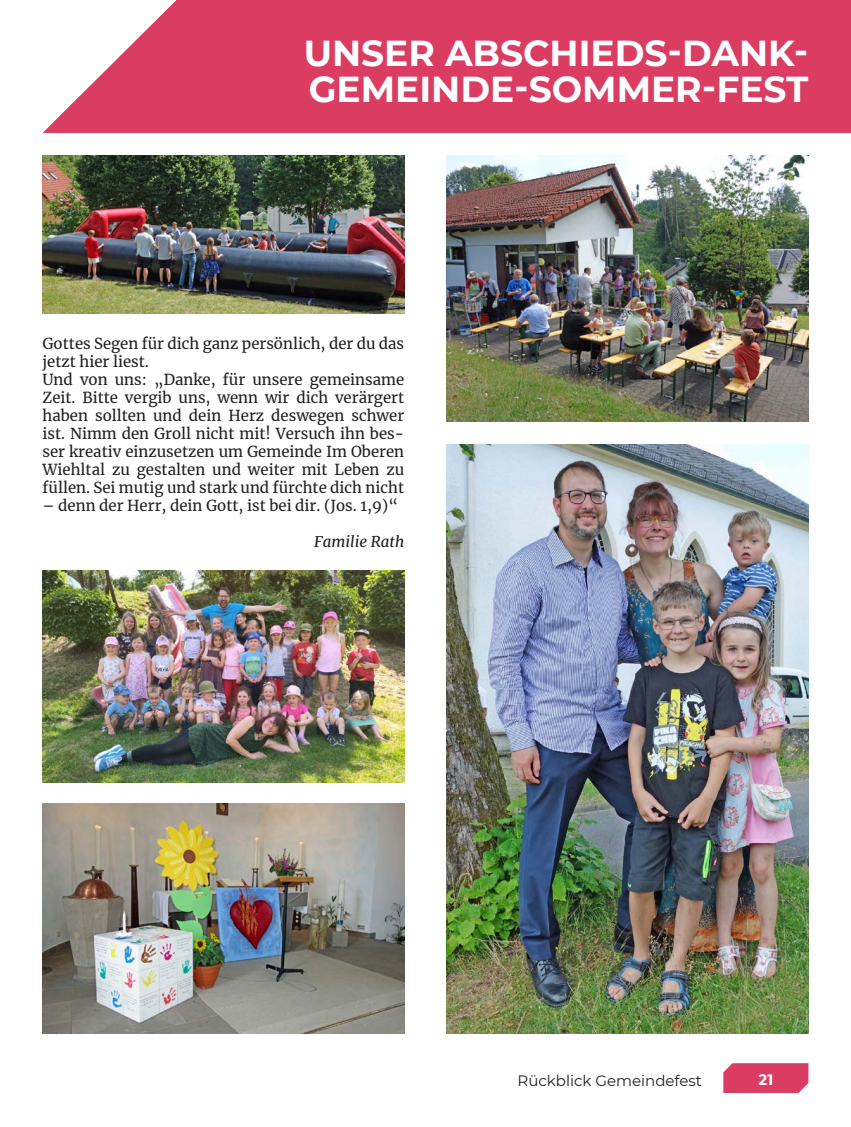
<style>
.page{position:relative;width:851px;height:1127px;background:#fff}
.page>*{position:absolute;margin:0;border:0;box-sizing:border-box;transform-origin:0 0}
.t1{font:700 36px/36px "Montserrat";color:#fff}
.t2{font:15px/18px "Merriweather";color:#231f20}
.t3{font:15px "Montserrat";color:#231f20}
.t4{font:italic 15px "Merriweather";color:#231f20}
.t5{font:700 15px "Montserrat";color:#fff}
</style>
<div class="page">
<svg style="left:43px;top:0;width:807px;height:133px;background:#dd4f70"></svg>
<img style="left:43px;top:156px;width:361px;height:157px">
<img style="left:446px;top:156px;width:362px;height:265px">
<img style="left:446px;top:444px;width:362px;height:589px">
<img style="left:43px;top:804px;width:361px;height:229px">
<img style="left:43px;top:570px;width:361px;height:212px">
<svg style="left:723px;top:1063px;width:85px;height:30px;background:#db4568"></svg>
<h1 class="t1" style="left:304px;top:33px;width:506px">UNSER ABSCHIEDS-DANK-<br>GEMEINDE-SOMMER-FEST</h1>
<p class="t2" style="left:43px;top:334px;width:363px">Gottes Segen für dich ganz persönlich, der du das jetzt hier liest.<br>Und von uns: „Danke, für unsere gemeinsame Zeit. Bitte vergib uns, wenn wir dich verärgert haben sollten und dein Herz deswegen schwer ist. Nimm den Groll nicht mit! Versuch ihn bes&shy;ser kreativ einzusetzen um Gemeinde Im Oberen Wiehltal zu gestalten und weiter mit Leben zu füllen. Sei mutig und stark und fürchte dich nicht</p>
<p class="t2" style="left:43px;top:496px;width:357px">– denn der Herr, dein Gott, ist bei dir. (Jos. 1,9)“</p>
<p class="t4" style="left:314px;top:531px;width:92px">Familie Rath</p>
<p class="t3" style="left:517px;top:1070px;width:186px">Rückblick Gemeindefest</p>
<p class="t5" style="left:758px;top:1069px;width:16px">21</p>
</div>
